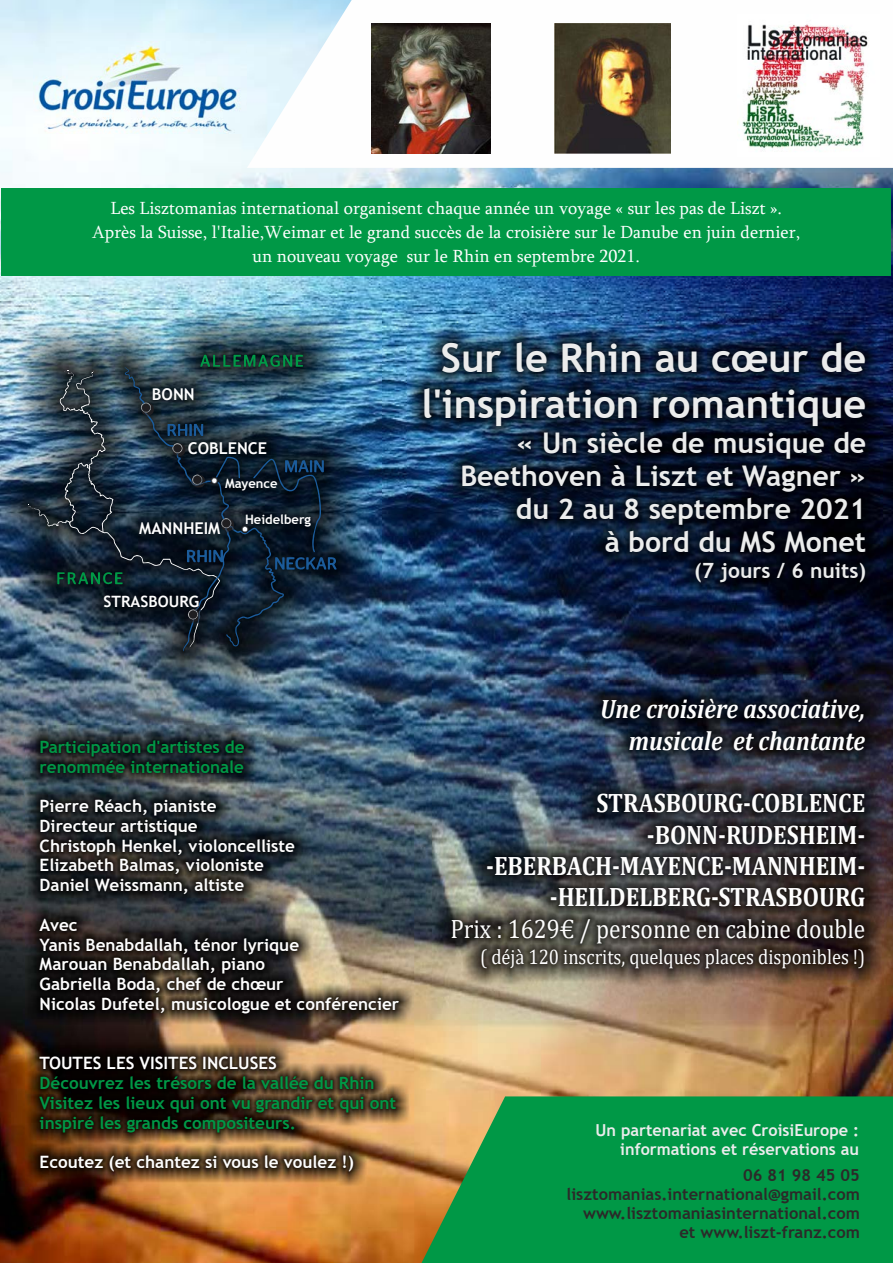
<style>
.page{position:relative;width:893px;height:1263px;background:#fff}
.page>*{position:absolute;margin:0;border:0;box-sizing:border-box;transform-origin:0 0}
.t1{font:700 39.6px/46px "Trebuchet MS";color:#ebecec;text-align:center}
.t2{font:700 28.5px/33px "Trebuchet MS";color:#ebecec;text-align:right}
.t3{font:700 26.7px/31.3px "Cambria";color:#fefefe;text-align:right;scale:.88 1}
.t4{font:italic 700 26.7px/31.3px "Cambria";color:#fefefe;text-align:right;scale:.88 1}
.t5{font:26.7px "Cambria";color:#fefefe;scale:.88 1}
.t6{font:21px "Cambria";color:#fefefe;scale:.88 1}
.t7{font:700 21px "Trebuchet MS";color:#ebecec}
.t8{font:18px/23.7px "Sylfaen";color:#fefefe;text-align:center}
.t9{font:700 17.1px/19.8px "Trebuchet MS";color:#fefefe}
.t10{font:700 17.1px/19.8px "Trebuchet MS";color:#009846}
.t11{font:700 16.5px/19.2px "Trebuchet MS";color:#2b2a29;text-align:right}
.t12{font:700 16.5px/19.2px "Trebuchet MS";color:#ebecec;text-align:right}
.t13{font:700 16.2px "Trebuchet MS";color:#fefefe}
.t14{font:700 15.6px "Trebuchet MS";color:#fefefe}
.t15{font:700 12.9px "Trebuchet MS";color:#fefefe}
</style>
<div class="page">
<img style="left:0;top:513px;width:893px;height:750px">
<img style="left:0;top:0;width:893px;height:513px">
<svg style="left:247px;top:0;width:646px;height:168px"></svg>
<svg style="left:377px;top:1096px;width:516px;height:167px;background:#209747"></svg>
<img style="left:0;top:310px;width:381px;height:386px">
<img style="left:28px;top:354px;width:309px;height:297px">
<img style="left:737px;top:14px;width:142px;height:143px">
<img style="left:34px;top:42px;width:213px;height:91px">
<div style="left:1px;top:188px;width:889px;height:87px;background:#009846"></div>
<img style="left:408px;top:325px;width:474px;height:275px">
<img style="left:433px;top:680px;width:451px;height:307px">
<img style="left:25px;top:726px;width:388px;height:460px">
<img style="left:555px;top:23px;width:116px;height:130px">
<img style="left:371px;top:23px;width:120px;height:130px">
<p class="t8" style="left:92px;top:198px;width:709px">Les Lisztomanias international organisent chaque année un voyage « sur les pas de Liszt ».<br>Après la Suisse, l'Italie,Weimar et le grand succès de la croisière sur le Danube en juin dernier, un nouveau voyage sur le Rhin en septembre 2021.</p>
<p class="t13" style="left:152px;top:388px;width:44px">BONN</p>
<p class="t13" style="left:188px;top:442px;width:81px">COBLENCE</p>
<p class="t15" style="left:225px;top:479px;width:54px">Mayence</p>
<p class="t13" style="left:139px;top:522px;width:83px">MANNHEIM</p>
<p class="t15" style="left:245px;top:515px;width:67px">Heidelberg</p>
<p class="t14" style="left:104px;top:596px;width:97px">STRASBOURG</p>
<h1 class="t1" style="left:421px;top:338px;width:447px">Sur le Rhin au cœur de l'inspiration romantique</h1>
<h2 class="t2" style="left:460px;top:429px;width:407px">« Un siècle de musique de<br>Beethoven à Liszt et Wagner » du 2 au 8 septembre 2021<br>à bord du MS Monet</h2>
<p class="t7" style="left:694px;top:563px;width:173px">(7 jours / 6 nuits)</p>
<p class="t10" style="left:40px;top:738px;width:207px">Participation d'artistes de renommée internationale</p>
<p class="t9" style="left:40px;top:798px;width:257px">Pierre Réach, pianiste<br>Directeur artistique<br>Christoph Henkel, violoncelliste<br>Elizabeth Balmas, violoniste<br>Daniel Weissmann, altiste</p>
<p class="t9" style="left:40px;top:916px;width:361px">Avec<br>Yanis Benabdallah, ténor lyrique<br>Marouan Benabdallah, piano<br>Gabriella Boda, chef de chœur<br>Nicolas Dufetel, musicologue et conférencier</p>
<p class="t9" style="left:40px;top:1055px;width:239px">TOUTES LES VISITES INCLUSES</p>
<p class="t10" style="left:40px;top:1075px;width:358px">Découvrez les trésors de la vallée du Rhin<br>Visitez les lieux qui ont vu grandir et qui ont inspiré les grands compositeurs.</p>
<p class="t9" style="left:40px;top:1154px;width:316px">Ecoutez (et chantez si vous le voulez !)</p>
<h3 class="t4" style="left:600px;top:695px;width:303px">Une croisière associative, musicale et chantante</h3>
<h3 class="t3" style="left:486px;top:789px;width:432px">STRASBOURG-COBLENCE -BONN-RUDESHEIM--EBERBACH-MAYENCE-MANNHEIM--HEILDELBERG-STRASBOURG</h3>
<h3 class="t5" style="left:450px;top:917px;width:473px">Prix : 1629€ / personne en cabine double</h3>
<p class="t6" style="left:480px;top:947px;width:439px">( déjà 120 inscrits, quelques places disponibles !)</p>
<p class="t12" style="left:596px;top:1122px;width:265px">Un partenariat avec CroisiEurope : informations et réservations au</p>
<p class="t11" style="left:566px;top:1167px;width:295px">06 81 98 45 05 lisztomanias.international@gmail.com www.lisztomaniasinternational.com et www.liszt-franz.com</p>
</div>
